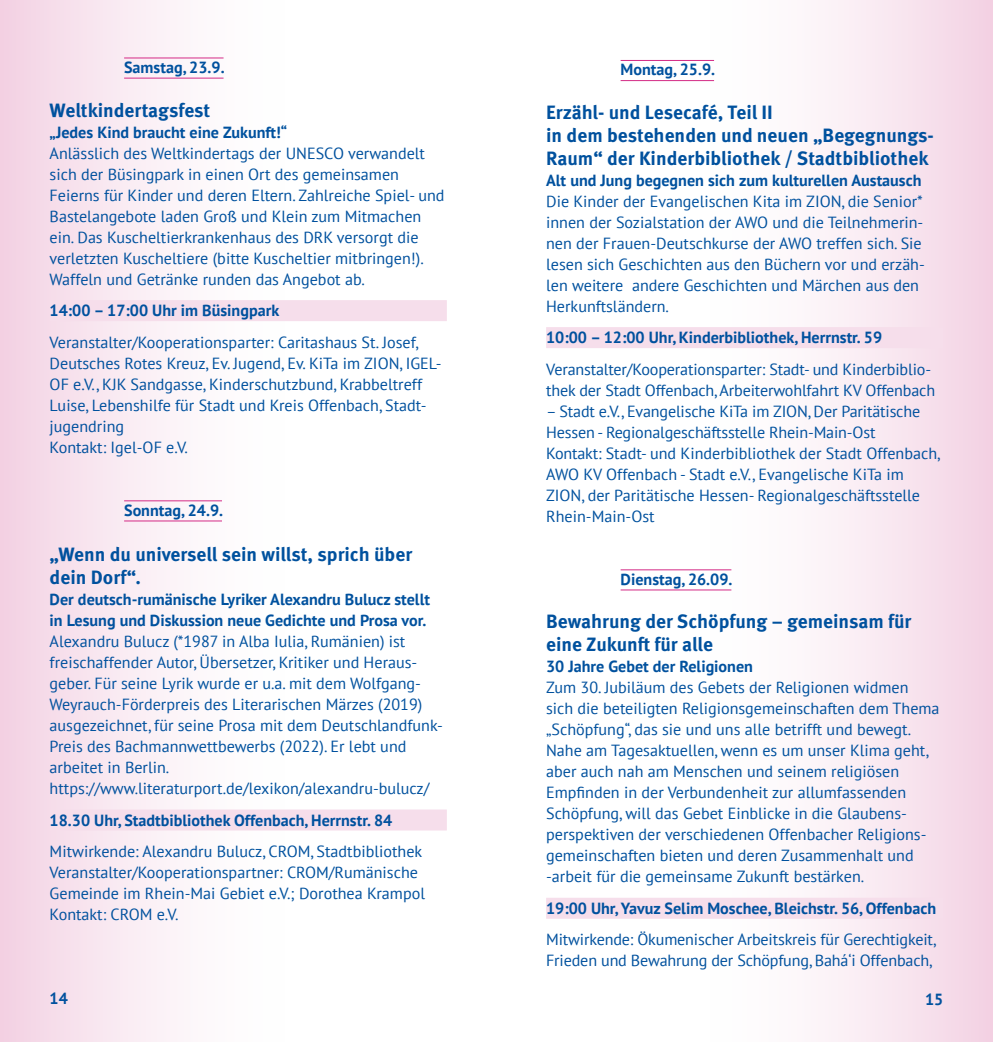
<style>
.page{position:relative;width:993px;height:1042px;background:#fff}
.page>*{position:absolute;margin:0;border:0;box-sizing:border-box;transform-origin:0 0}
.t1{font:700 19.25px/22.8px "Meta Pro";color:#00519e}
.t2{font:16.1px/21px "PT Sans";color:#00519e}
.t3{font:700 16.1px/21px "PT Sans";color:#00519e}
</style>
<div class="page">
<div style="left:0;top:0;width:348px;height:1042px;background:linear-gradient(to right,#f4d8e7,#fff)"></div>
<div style="left:645px;top:0;width:347px;height:1042px;background:linear-gradient(to right,#fff,#f5d8e7)"></div>
<hr style="left:620px;top:80px;width:93px;height:1px;background:#d42b86">
<div style="left:546px;top:327px;width:397px;height:21px;background:#f6deeb"></div>
<hr style="left:620px;top:589px;width:111px;height:1px;background:#d42b86">
<div style="left:546px;top:898px;width:397px;height:21px;background:#f6deeb"></div>
<hr style="left:620px;top:60px;width:93px;height:1px;background:#d42b86">
<hr style="left:620px;top:569px;width:111px;height:1px;background:#d42b86">
<hr style="left:124px;top:78px;width:99px;height:1px;background:#d42b86">
<div style="left:50px;top:300px;width:396px;height:21px;background:#f6deeb"></div>
<hr style="left:124px;top:520px;width:98px;height:1px;background:#d42b86">
<div style="left:50px;top:809px;width:396px;height:21px;background:#f6deeb"></div>
<hr style="left:124px;top:58px;width:99px;height:1px;background:#d42b86">
<hr style="left:124px;top:500px;width:98px;height:1px;background:#d42b86">
<p class="t3" style="left:124px;top:56px;width:102px">Samstag, 23.9.</p>
<p class="t1" style="left:50px;top:97px;width:162px">Weltkindertagsfest</p>
<p class="t3" style="left:50px;top:121px;width:239px">„Jedes Kind braucht eine Zukunft!“</p>
<p class="t2" style="left:50px;top:142px;width:396px">Anlässlich des Weltkindertags der UNESCO verwandelt sich der Büsingpark in einen Ort des gemeinsamen Feierns für Kinder und deren Eltern. Zahlreiche Spiel- und Bastelangebote laden Groß und Klein zum Mitmachen ein. Das Kuscheltierkrankenhaus des DRK versorgt die verletzten Kuscheltiere (bitte Kuscheltier mitbringen!).<br>Waffeln und Getränke runden das Angebot ab.</p>
<p class="t3" style="left:50px;top:300px;width:231px">14:00 – 17:00 Uhr im Büsingpark</p>
<p class="t2" style="left:50px;top:331px;width:393px">Veranstalter/Kooperationsparter: Caritashaus St. Josef, Deutsches Rotes Kreuz, Ev. Jugend, Ev. KiTa im ZION, IGEL-OF e.V., KJK Sandgasse, Kinderschutzbund, Krabbeltreff Luise, Lebenshilfe für Stadt und Kreis Offenbach, Stadt&shy;jugendring<br>Kontakt: Igel-OF e.V.</p>
<p class="t3" style="left:124px;top:499px;width:100px">Sonntag, 24.9.</p>
<p class="t1" style="left:50px;top:542px;width:364px">„Wenn du universell sein willst, sprich über dein Dorf“.</p>
<p class="t3" style="left:50px;top:588px;width:382px">Der deutsch-rumänische Lyriker Alexandru Bulucz stellt in Lesung und Diskussion neue Gedichte und Prosa vor.</p>
<p class="t2" style="left:50px;top:630px;width:394px">Alexandru Bulucz (*1987 in Alba Iulia, Rumänien) ist freischaffender Autor, Übersetzer, Kritiker und Heraus&shy;geber. Für seine Lyrik wurde er u.a. mit dem Wolfgang-Weyrauch-Förderpreis des Literarischen Märzes (2019) ausgezeichnet, für seine Prosa mit dem Deutschlandfunk-Preis des Bachmannwettbewerbs (2022). Er lebt und arbeitet in Berlin. https://www.literaturport.de/lexikon/alexandru-bulucz/</p>
<p class="t3" style="left:50px;top:809px;width:344px">18.30 Uhr, Stadtbibliothek Offenbach, Herrnstr. 84</p>
<p class="t2" style="left:50px;top:840px;width:377px">Mitwirkende: Alexandru Bulucz, CROM, Stadtbibliothek Veranstalter/Kooperationspartner: CROM/Rumänische Gemeinde im Rhein-Mai Gebiet e.V.; Dorothea Krampol Kontakt: CROM e.V.</p>
<p class="t3" style="left:620px;top:59px;width:96px">Montag, 25.9.</p>
<p class="t1" style="left:546px;top:100px;width:389px">Erzähl- und Lesecafé, Teil II<br>in dem bestehenden und neuen „Begegnungs-<br>Raum“ der Kinderbibliothek / Stadtbibliothek</p>
<p class="t3" style="left:546px;top:169px;width:377px">Alt und Jung begegnen sich zum kulturellen Austausch</p>
<p class="t2" style="left:546px;top:190px;width:380px">Die Kinder der Evangelischen Kita im ZION, die Senior* innen der Sozialstation der AWO und die Teilnehmerin&shy;nen der Frauen-Deutschkurse der AWO treffen sich. Sie lesen sich Geschichten aus den Büchern vor und erzäh&shy;len weitere andere Geschichten und Märchen aus den Herkunftsländern.</p>
<p class="t3" style="left:546px;top:327px;width:337px">10:00 – 12:00 Uhr, Kinderbibliothek, Herrnstr. 59</p>
<p class="t2" style="left:546px;top:358px;width:390px">Veranstalter/Kooperationsparter: Stadt- und Kinderbiblio&shy;thek der Stadt Offenbach, Arbeiterwohlfahrt KV Offenbach</p>
<p class="t2" style="left:546px;top:400px;width:395px">– Stadt e.V., Evangelische KiTa im ZION, Der Paritätische Hessen - Regionalgeschäftsstelle Rhein-Main-Ost<br>Kontakt: Stadt- und Kinderbibliothek der Stadt Offenbach, AWO KV Offenbach - Stadt e.V., Evangelische KiTa im ZION, der Paritätische Hessen- Regionalgeschäftsstelle Rhein-Main-Ost</p>
<p class="t3" style="left:620px;top:568px;width:113px">Dienstag, 26.09.</p>
<p class="t1" style="left:546px;top:609px;width:366px">Bewahrung der Schöpfung – gemeinsam für eine Zukunft für alle</p>
<p class="t3" style="left:546px;top:656px;width:208px">30 Jahre Gebet der Religionen</p>
<p class="t2" style="left:546px;top:677px;width:395px">Zum 30. Jubiläum des Gebets der Religionen widmen sich die beteiligten Religionsgemeinschaften dem Thema „Schöpfung“, das sie und uns alle betrifft und bewegt.<br>Nahe am Tagesaktuellen, wenn es um unser Klima geht, aber auch nah am Menschen und seinem religiösen Empfinden in der Verbundenheit zur allumfassenden Schöpfung, will das Gebet Einblicke in die Glaubens&shy;perspektiven der verschiedenen Offenbacher Religions&shy;gemeinschaften bieten und deren Zusammenhalt und -arbeit für die gemeinsame Zukunft bestärken.</p>
<p class="t3" style="left:546px;top:897px;width:391px">19:00 Uhr, Yavuz Selim Moschee, Bleichstr. 56, Offenbach</p>
<p class="t2" style="left:546px;top:929px;width:391px">Mitwirkende: Ökumenischer Arbeitskreis für Gerechtigkeit,<br>Frieden und Bewahrung der Schöpfung, Bahá‘i Offenbach,</p>
<p class="t3" style="left:50px;top:988px;width:20px">14</p>
<p class="t3" style="left:924px;top:988px;width:20px">15</p>
</div>
